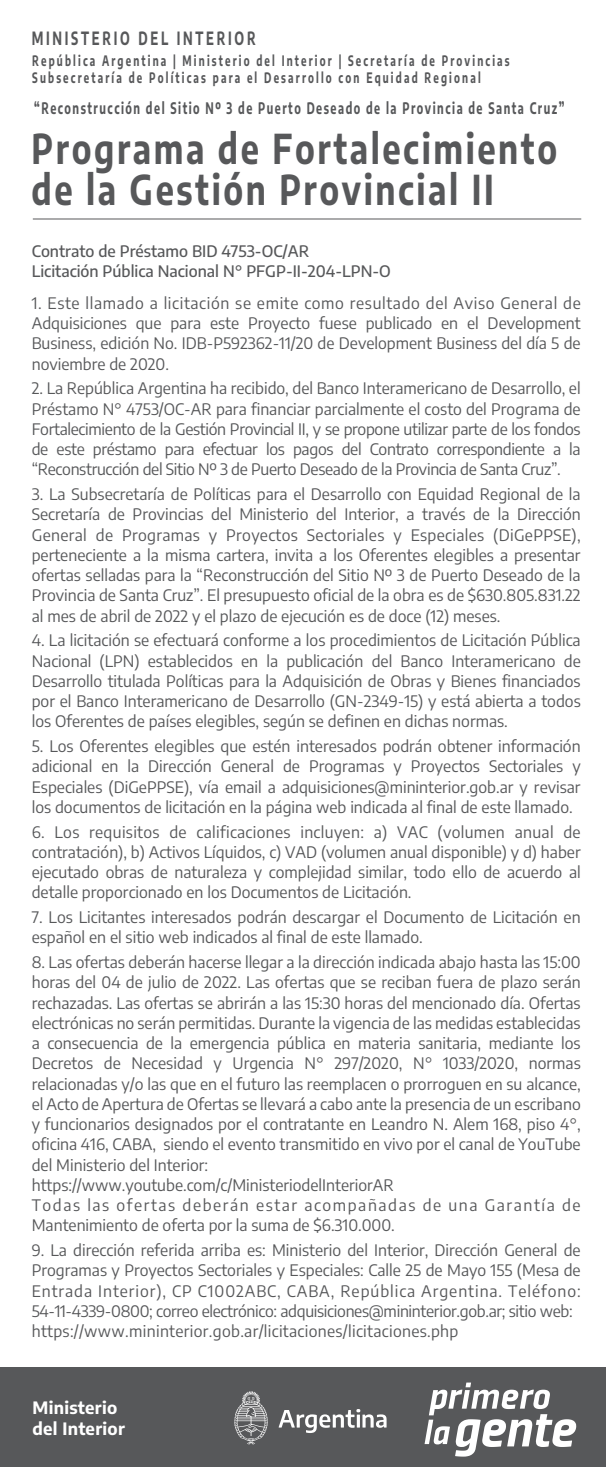
<style>
.page{position:relative;width:606px;height:1467px;background:#fff}
.page>*{position:absolute;margin:0;border:0;box-sizing:border-box;transform-origin:0 0}
.t1{font:700 40.95px/40.9px "Encode Sans";letter-spacing:.08em;color:#57585a;scale:.8 1}
.t2{font:700 18.22px "Encode Sans";letter-spacing:.22em;color:#57585a;scale:.69 1}
.t3{font:700 16.88px/20.2px "Encode Sans";letter-spacing:.015em;color:#fff}
.t4{font:15.75px/20.2px "Encode Sans";color:#57585a;text-align:justify}
.t5{font:500 15.75px/20.2px "Encode Sans";color:#57585a}
.t6{font:700 15.75px "Encode Sans";letter-spacing:.14em;color:#57585a;scale:.69 1}
.t7{font:700 14.4px/17.1px "Encode Sans";letter-spacing:.22em;color:#57585a;scale:.69 1}
</style>
<div class="page">
<div style="left:0;top:1367px;width:606px;height:100px;background:#57585a"></div>
<hr style="left:33px;top:219px;width:548px;height:1px;background:#57585a">
<svg style="left:279px;top:1409px;width:108px;height:24px"></svg>
<svg style="left:234px;top:1391px;width:34px;height:53px"></svg>
<svg style="left:425px;top:1383px;width:151px;height:74px"></svg>
<p class="t2" style="left:32px;top:26px;width:326px">MINISTERIO DEL INTERIOR</p>
<p class="t7" style="left:32px;top:52px;width:693px">República Argentina | Ministerio del Interior | Secretaría de Provincias<br>Subsecretaría de Políticas para el Desarrollo con Equidad Regional</p>
<p class="t6" style="left:34px;top:97px;width:770px">“Reconstrucción del Sitio Nº 3 de Puerto Deseado de la Provincia de Santa Cruz”</p>
<h1 class="t1" style="left:32px;top:126px;width:658px">Programa de Fortalecimiento de la Gestión Provincial II</h1>
<p class="t5" style="left:32px;top:240px;width:361px">Contrato de Préstamo BID 4753-OC/AR<br>Licitación Pública Nacional N° PFGP-II-204-LPN-O</p>
<p class="t4" style="left:32px;top:292px;width:550px">1. Este llamado a licitación se emite como resultado del Aviso General de Adquisiciones que para este Proyecto fuese publicado en el Development Business, edición No. IDB-P592362-11/20 de Development Business del día 5 de noviembre de 2020.</p>
<p class="t4" style="left:32px;top:378px;width:550px">2. La República Argentina ha recibido, del Banco Interamericano de Desarrollo, el Préstamo N° 4753/OC-AR para financiar parcialmente el costo del Programa de Fortalecimiento de la Gestión Provincial II, y se propone utilizar parte de los fondos de este préstamo para efectuar los pagos del Contrato correspondiente a la “Reconstrucción del Sitio Nº 3 de Puerto Deseado de la Provincia de Santa Cruz”.</p>
<p class="t4" style="left:32px;top:483px;width:550px">3. La Subsecretaría de Políticas para el Desarrollo con Equidad Regional de la Secretaría de Provincias del Ministerio del Interior, a través de la Dirección General de Programas y Proyectos Sectoriales y Especiales (DiGePPSE), perteneciente a la misma cartera, invita a los Oferentes elegibles a presentar ofertas selladas para la “Reconstrucción del Sitio Nº 3 de Puerto Deseado de la Provincia de Santa Cruz”. El presupuesto oficial de la obra es de $630.805.831.22 al mes de abril de 2022 y el plazo de ejecución es de doce (12) meses.</p>
<p class="t4" style="left:32px;top:630px;width:550px">4. La licitación se efectuará conforme a los procedimientos de Licitación Pública Nacional (LPN) establecidos en la publicación del Banco Interamericano de Desarrollo titulada Políticas para la Adquisición de Obras y Bienes financiados por el Banco Interamericano de Desarrollo (GN-2349-15) y está abierta a todos los Oferentes de países elegibles, según se definen en dichas normas.</p>
<p class="t4" style="left:32px;top:735px;width:550px">5. Los Oferentes elegibles que estén interesados podrán obtener información adicional en la Dirección General de Programas y Proyectos Sectoriales y Especiales (DiGePPSE), vía email a adquisiciones@mininterior.gob.ar y revisar los documentos de licitación en la página web indicada al final de este llamado.</p>
<p class="t4" style="left:32px;top:821px;width:550px">6. Los requisitos de calificaciones incluyen: a) VAC (volumen anual de contratación), b) Activos Líquidos, c) VAD (volumen anual disponible) y d) haber ejecutado obras de naturaleza y complejidad similar, todo ello de acuerdo al detalle proporcionado en los Documentos de Licitación.</p>
<p class="t4" style="left:32px;top:906px;width:550px">7. Los Licitantes interesados podrán descargar el Documento de Licitación en español en el sitio web indicados al final de este llamado.</p>
<p class="t4" style="left:32px;top:951px;width:550px;text-align:left">8. Las ofertas deberán hacerse llegar a la dirección indicada abajo hasta las 15:00 horas del 04 de julio de 2022. Las ofertas que se reciban fuera de plazo serán rechazadas. Las ofertas se abrirán a las 15:30 horas del mencionado día. Ofertas electrónicas no serán permitidas. Durante la vigencia de las medidas establecidas a consecuencia de la emergencia pública en materia sanitaria, mediante los Decretos de Necesidad y Urgencia N° 297/2020, N° 1033/2020, normas relacionadas y/o las que en el futuro las reemplacen o prorroguen en su alcance, el Acto de Apertura de Ofertas se llevará a cabo ante la presencia de un escribano y funcionarios designados por el contratante en Leandro N. Alem 168, piso 4°, oficina 416, CABA, siendo el evento transmitido en vivo por el canal de YouTube del Ministerio del Interior:<br>https://www.youtube.com/c/MinisteriodelInteriorAR<br>Todas las ofertas deberán estar acompañadas de una Garantía de Mantenimiento de oferta por la suma de $6.310.000.</p>
<p class="t4" style="left:32px;top:1239px;width:550px;text-align:left">9. La dirección referida arriba es: Ministerio del Interior, Dirección General de Programas y Proyectos Sectoriales y Especiales: Calle 25 de Mayo 155 (Mesa de Entrada Interior), CP C1002ABC, CABA, República Argentina. Teléfono:<br>54-11-4339-0800; correo electrónico: adquisiciones@mininterior.gob.ar; sitio web: https://www.mininterior.gob.ar/licitaciones/licitaciones.php</p>
<p class="t3" style="left:33px;top:1397px;width:94px">Ministerio del Interior</p>
</div>
